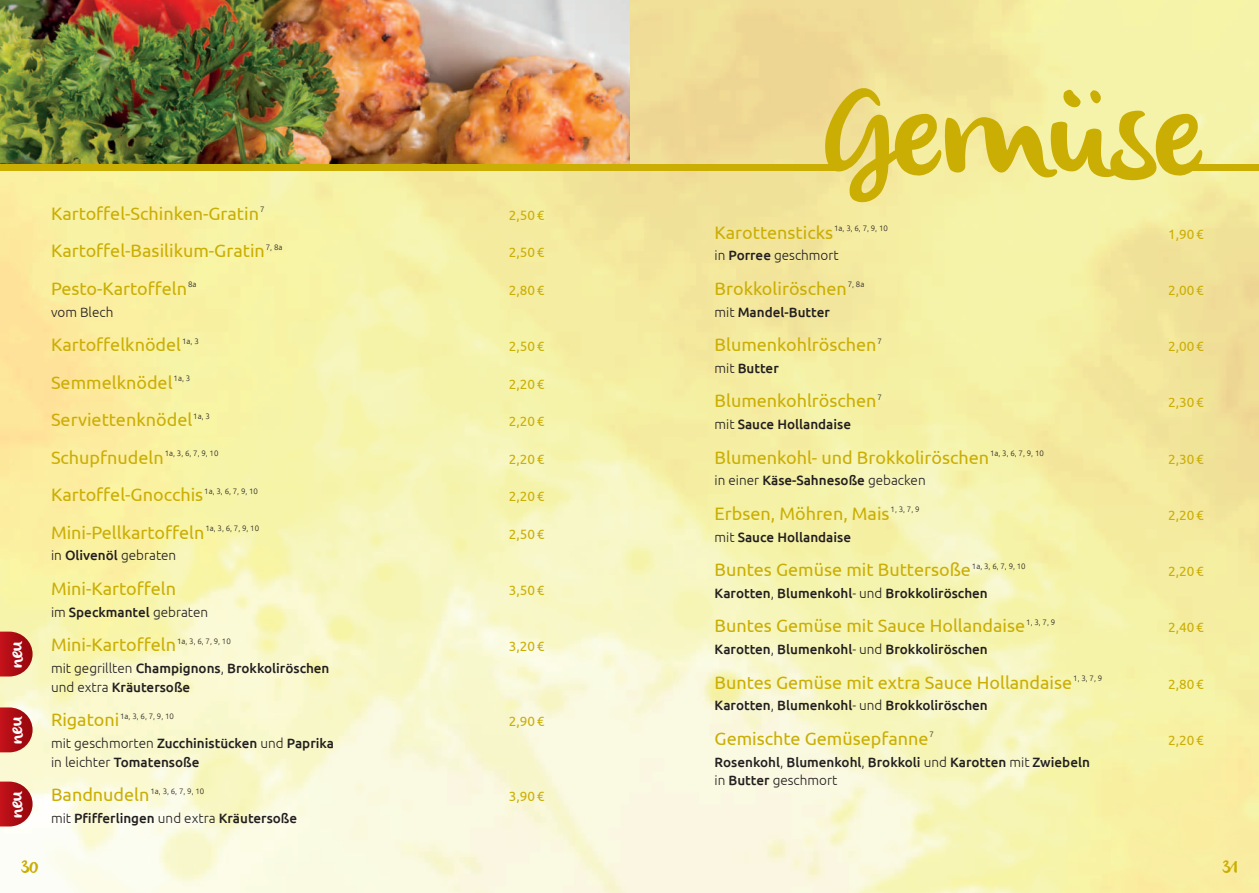
<style>
.page{position:relative;width:1259px;height:893px;background:#fff}
.page>*{position:absolute;margin:0;border:0;box-sizing:border-box;transform-origin:0 0}
.t1{font:124.5px "olivier";color:#caae04}
.t2{font:19.8px "olivier";color:#fff}
.t3{font:18px "Ubuntu";color:#caae04}
.t4{font:18px "olivier";color:#caae04}
.t5{font:500 13.5px/18.8px "Ubuntu";color:#231f20}
.t6{font:13.5px "Ubuntu";color:#caae04}
.t7{font:300 13.5px "Ubuntu";color:#231f20}
.t8{font:300 7.8px "Ubuntu";color:#231f20}
.s1{font-weight:500}
.s2{font-weight:300}
</style>
<div class="page">
<img style="left:0;top:0;width:1259px;height:893px">
<img style="left:0;top:0;width:629px;height:164px">
<div style="left:0;top:164px;width:642px;height:7px;background:#caae04"></div>
<div style="left:1187px;top:164px;width:72px;height:7px;background:#caae04"></div>
<div style="left:638px;top:164px;width:200px;height:7px;background:#caae04"></div>
<svg style="left:0;top:707px;width:33px;height:45px"></svg>
<svg style="left:0;top:782px;width:33px;height:44px"></svg>
<svg style="left:0;top:632px;width:33px;height:44px"></svg>
<h1 class="t1" style="left:822px;top:81px;width:382px">Gemüse</h1>
<p class="t3" style="left:51px;top:203px;width:209px">Kartoffel-Schinken-Gratin</p>
<p class="t8" style="left:260px;top:205px;width:6px">7</p>
<p class="t6" style="left:509px;top:207px;width:37px">2,50 €</p>
<p class="t3" style="left:714px;top:222px;width:120px">Karottensticks</p>
<p class="t8" style="left:834px;top:224px;width:55px">1a, 3, 6, 7, 9, 10</p>
<p class="t6" style="left:1168px;top:226px;width:37px">1,90 €</p>
<p class="t3" style="left:51px;top:240px;width:215px">Kartoffel-Basilikum-Gratin</p>
<p class="t8" style="left:266px;top:242px;width:18px">7, 8a</p>
<p class="t3" style="left:51px;top:278px;width:137px">Pesto-Kartoffeln</p>
<p class="t8" style="left:188px;top:280px;width:10px">8a</p>
<p class="t6" style="left:509px;top:245px;width:37px">2,50 €</p>
<p class="t6" style="left:509px;top:282px;width:37px">2,80 €</p>
<p class="t7" style="left:714px;top:248px;width:126px">in <span class="s1">Porree</span> geschmort</p>
<p class="t3" style="left:714px;top:278px;width:134px">Brokkoliröschen</p>
<p class="t8" style="left:847px;top:280px;width:18px">7, 8a</p>
<p class="t6" style="left:1168px;top:282px;width:37px">2,00 €</p>
<p class="t7" style="left:51px;top:304px;width:64px">vom Blech</p>
<p class="t3" style="left:51px;top:334px;width:132px">Kartoffelknödel</p>
<p class="t8" style="left:182px;top:336px;width:18px">1a, 3</p>
<p class="t6" style="left:509px;top:338px;width:37px">2,50 €</p>
<p class="t5" style="left:714px;top:302px;width:117px"><span class="s2">mit</span> Mandel-Butter</p>
<p class="t3" style="left:714px;top:334px;width:164px">Blumenkohlröschen</p>
<p class="t8" style="left:877px;top:336px;width:6px">7</p>
<p class="t6" style="left:1168px;top:338px;width:37px">2,00 €</p>
<p class="t3" style="left:51px;top:372px;width:123px">Semmelknödel</p>
<p class="t8" style="left:174px;top:374px;width:18px">1a, 3</p>
<p class="t6" style="left:509px;top:376px;width:37px">2,20 €</p>
<p class="t5" style="left:714px;top:358px;width:66px"><span class="s2">mit</span> Butter</p>
<p class="t3" style="left:714px;top:390px;width:164px">Blumenkohlröschen</p>
<p class="t8" style="left:877px;top:392px;width:6px">7</p>
<p class="t6" style="left:1168px;top:395px;width:37px">2,30 €</p>
<p class="t3" style="left:51px;top:409px;width:143px">Serviettenknödel</p>
<p class="t8" style="left:193px;top:411px;width:18px">1a, 3</p>
<p class="t3" style="left:51px;top:447px;width:114px">Schupfnudeln</p>
<p class="t8" style="left:165px;top:449px;width:55px">1a, 3, 6, 7, 9, 10</p>
<p class="t6" style="left:509px;top:413px;width:37px">2,20 €</p>
<p class="t6" style="left:509px;top:451px;width:37px">2,20 €</p>
<p class="t5" style="left:714px;top:415px;width:138px"><span class="s2">mit</span> Sauce Hollandaise</p>
<p class="t3" style="left:714px;top:447px;width:276px">Blumenkohl- und Brokkoliröschen</p>
<p class="t8" style="left:990px;top:449px;width:55px">1a, 3, 6, 7, 9, 10</p>
<p class="t6" style="left:1168px;top:451px;width:37px">2,30 €</p>
<p class="t3" style="left:51px;top:484px;width:154px">Kartoffel-Gnocchis</p>
<p class="t8" style="left:204px;top:486px;width:55px">1a, 3, 6, 7, 9, 10</p>
<p class="t6" style="left:509px;top:488px;width:37px">2,20 €</p>
<p class="t3" style="left:51px;top:522px;width:155px">Mini-Pellkartoffeln</p>
<p class="t8" style="left:205px;top:524px;width:55px">1a, 3, 6, 7, 9, 10</p>
<p class="t6" style="left:509px;top:526px;width:37px">2,50 €</p>
<p class="t2" style="left:7px;top:668px;width:29px;rotate:-90deg">neu</p>
<p class="t2" style="left:7px;top:744px;width:29px;rotate:-90deg">neu</p>
<p class="t2" style="left:7px;top:818px;width:29px;rotate:-90deg">neu</p>
<p class="t7" style="left:51px;top:548px;width:127px">in <span class="s1">Olivenöl</span> gebraten</p>
<p class="t3" style="left:51px;top:578px;width:127px">Mini-Kartoffeln</p>
<p class="t6" style="left:509px;top:582px;width:37px">3,50 €</p>
<p class="t5" style="left:51px;top:602px;width:159px"><span class="s2">im</span> Speckmantel <span class="s2">gebraten</span></p>
<p class="t3" style="left:51px;top:634px;width:127px">Mini-Kartoffeln</p>
<p class="t8" style="left:177px;top:636px;width:55px">1a, 3, 6, 7, 9, 10</p>
<p class="t6" style="left:509px;top:638px;width:37px">3,20 €</p>
<p class="t5" style="left:51px;top:658px;width:280px"><span class="s2">mit gegrillten</span> Champignons<span class="s2">,</span> Brokkoliröschen <span class="s2">und extra</span> Kräutersoße</p>
<p class="t3" style="left:51px;top:709px;width:70px">Rigatoni</p>
<p class="t8" style="left:120px;top:711px;width:55px">1a, 3, 6, 7, 9, 10</p>
<p class="t5" style="left:51px;top:733px;width:285px"><span class="s2">mit geschmorten</span> Zucchinistücken <span class="s2">und</span> Paprika <span class="s2">in leichter</span> Tomatensoße</p>
<p class="t3" style="left:51px;top:784px;width:100px">Bandnudeln</p>
<p class="t8" style="left:150px;top:786px;width:55px">1a, 3, 6, 7, 9, 10</p>
<p class="t5" style="left:51px;top:808px;width:248px"><span class="s2">mit</span> Pfifferlingen <span class="s2">und extra</span> Kräutersoße</p>
<p class="t6" style="left:509px;top:713px;width:37px">2,90 €</p>
<p class="t6" style="left:509px;top:788px;width:37px">3,90 €</p>
<p class="t7" style="left:714px;top:473px;width:213px">in einer <span class="s1">Käse-Sahnesoße</span> gebacken</p>
<p class="t3" style="left:714px;top:503px;width:176px">Erbsen, Möhren, Mais</p>
<p class="t8" style="left:890px;top:505px;width:30px">1, 3, 7, 9</p>
<p class="t5" style="left:714px;top:527px;width:138px"><span class="s2">mit</span> Sauce Hollandaise</p>
<p class="t3" style="left:714px;top:559px;width:258px">Buntes Gemüse mit Buttersoße</p>
<p class="t8" style="left:972px;top:561px;width:55px">1a, 3, 6, 7, 9, 10</p>
<p class="t5" style="left:714px;top:583px;width:275px">Karotten<span class="s2">,</span> Blumenkohl<span class="s2">- und</span> Brokkoliröschen</p>
<p class="t3" style="left:714px;top:615px;width:312px">Buntes Gemüse mit Sauce Hollandaise</p>
<p class="t8" style="left:1026px;top:617px;width:30px">1, 3, 7, 9</p>
<p class="t5" style="left:714px;top:640px;width:275px">Karotten<span class="s2">,</span> Blumenkohl<span class="s2">- und</span> Brokkoliröschen</p>
<p class="t3" style="left:714px;top:672px;width:359px">Buntes Gemüse mit extra Sauce Hollandaise</p>
<p class="t8" style="left:1073px;top:674px;width:30px">1, 3, 7, 9</p>
<p class="t5" style="left:714px;top:696px;width:275px">Karotten<span class="s2">,</span> Blumenkohl<span class="s2">- und</span> Brokkoliröschen</p>
<p class="t3" style="left:714px;top:728px;width:215px">Gemischte Gemüsepfanne</p>
<p class="t8" style="left:929px;top:730px;width:6px">7</p>
<p class="t5" style="left:714px;top:752px;width:377px">Rosenkohl<span class="s2">,</span> Blumenkohl<span class="s2">,</span> Brokkoli <span class="s2">und</span> Karotten <span class="s2">mit</span> Zwiebeln <span class="s2">in</span> Butter <span class="s2">geschmort</span></p>
<p class="t6" style="left:1168px;top:507px;width:37px">2,20 €</p>
<p class="t6" style="left:1168px;top:563px;width:37px">2,20 €</p>
<p class="t6" style="left:1168px;top:620px;width:37px">2,40 €</p>
<p class="t6" style="left:1168px;top:676px;width:37px">2,80 €</p>
<p class="t6" style="left:1168px;top:732px;width:37px">2,20 €</p>
<p class="t4" style="left:21px;top:860px;width:19px">30</p>
<p class="t4" style="left:1222px;top:860px;width:17px">31</p>
</div>
